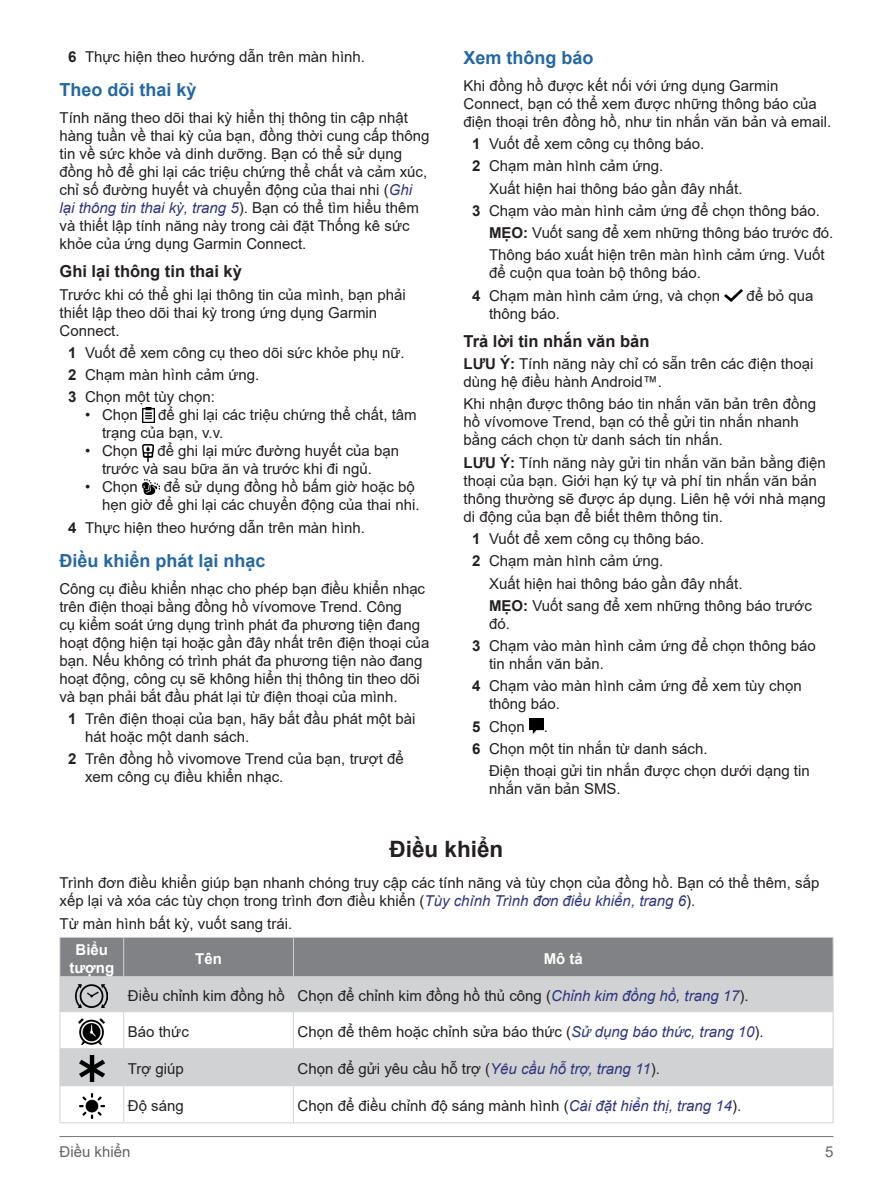
<style>
.page{position:relative;width:893px;height:1187px;background:#fff}
.page>*{position:absolute;margin:0;border:0;box-sizing:border-box;transform-origin:0 0}
.t1{font:700 22.5px "Arial";color:#231f20}
.t2{font:700 18px "Arial";color:#2468a3}
.t3{font:700 16.5px "Arial";color:#231f20}
.t4{font:15px/18px "Arial";color:#231f20}
.t5{font:700 15px/18px "Arial";color:#fff;text-align:center}
.t6{font:15px "Arial";color:#636366}
.s1{font-weight:700}
.s2{font-style:italic;color:#2e357d}
</style>
<div class="page">
<hr style="left:60px;top:1136px;width:773px;height:1px;background:#76787b">
<img style="left:142px;top:407px;width:12px;height:15px">
<img style="left:142px;top:444px;width:11px;height:17px">
<img style="left:142px;top:479px;width:18px;height:15px">
<img style="left:724px;top:289px;width:18px;height:13px">
<img style="left:529px;top:718px;width:15px;height:15px">
<div style="left:61px;top:937px;width:772px;height:39px;background:#808285"></div>
<svg style="left:61px;top:977px;width:772px;height:108px;fill:#d1d2d4"></svg>
<hr style="left:60px;top:936px;width:64px;height:1px;background:#d1d2d4">
<hr style="left:60px;top:937px;width:1px;height:39px;background:#d1d2d4">
<hr style="left:124px;top:936px;width:169px;height:1px;background:#d1d2d4">
<hr style="left:123px;top:937px;width:1px;height:39px;background:#d1d2d4">
<hr style="left:293px;top:936px;width:540px;height:1px;background:#d1d2d4">
<hr style="left:293px;top:937px;width:1px;height:39px;background:#d1d2d4">
<hr style="left:833px;top:937px;width:1px;height:39px;background:#d1d2d4">
<hr style="left:60px;top:976px;width:64px;height:1px;background:#d1d2d4">
<hr style="left:60px;top:977px;width:1px;height:34px;background:#d1d2d4">
<hr style="left:124px;top:976px;width:169px;height:1px;background:#d1d2d4">
<hr style="left:123px;top:977px;width:1px;height:34px;background:#d1d2d4">
<hr style="left:293px;top:976px;width:540px;height:1px;background:#d1d2d4">
<hr style="left:293px;top:977px;width:1px;height:34px;background:#d1d2d4">
<hr style="left:833px;top:977px;width:1px;height:34px;background:#d1d2d4">
<hr style="left:60px;top:1011px;width:64px;height:1px;background:#d1d2d4">
<hr style="left:60px;top:1011px;width:1px;height:37px;background:#d1d2d4">
<hr style="left:124px;top:1011px;width:169px;height:1px;background:#d1d2d4">
<hr style="left:123px;top:1011px;width:1px;height:37px;background:#d1d2d4">
<hr style="left:293px;top:1011px;width:540px;height:1px;background:#d1d2d4">
<hr style="left:293px;top:1011px;width:1px;height:37px;background:#d1d2d4">
<hr style="left:833px;top:1011px;width:1px;height:37px;background:#d1d2d4">
<hr style="left:60px;top:1048px;width:64px;height:1px;background:#d1d2d4">
<hr style="left:60px;top:1048px;width:1px;height:37px;background:#d1d2d4">
<hr style="left:124px;top:1048px;width:169px;height:1px;background:#d1d2d4">
<hr style="left:123px;top:1048px;width:1px;height:37px;background:#d1d2d4">
<hr style="left:293px;top:1048px;width:540px;height:1px;background:#d1d2d4">
<hr style="left:293px;top:1048px;width:1px;height:37px;background:#d1d2d4">
<hr style="left:833px;top:1048px;width:1px;height:37px;background:#d1d2d4">
<hr style="left:60px;top:1085px;width:64px;height:1px;background:#d1d2d4">
<hr style="left:60px;top:1086px;width:1px;height:36px;background:#d1d2d4">
<hr style="left:124px;top:1085px;width:169px;height:1px;background:#d1d2d4">
<hr style="left:123px;top:1086px;width:1px;height:36px;background:#d1d2d4">
<hr style="left:293px;top:1085px;width:540px;height:1px;background:#d1d2d4">
<hr style="left:293px;top:1086px;width:1px;height:36px;background:#d1d2d4">
<hr style="left:833px;top:1086px;width:1px;height:36px;background:#d1d2d4">
<hr style="left:60px;top:1122px;width:64px;height:1px;background:#d1d2d4">
<hr style="left:124px;top:1122px;width:169px;height:1px;background:#d1d2d4">
<hr style="left:293px;top:1122px;width:540px;height:1px;background:#d1d2d4">
<img style="left:76px;top:983px;width:32px;height:24px">
<img style="left:79px;top:1018px;width:26px;height:26px">
<img style="left:79px;top:1055px;width:25px;height:26px">
<img style="left:79px;top:1093px;width:26px;height:25px">
<p class="t4" style="left:68px;top:48px;width:298px"><span class="s1">6</span> Thực hiện theo hướng dẫn trên màn hình.</p>
<p class="t2" style="left:60px;top:77px;width:139px">Theo dõi thai kỳ</p>
<p class="t4" style="left:60px;top:108px;width:371px">Tính năng theo dõi thai kỳ hiển thị thông tin cập nhật hàng tuần về thai kỳ của bạn, đồng thời cung cấp thông tin về sức khỏe và dinh dưỡng. Bạn có thể sử dụng đồng hồ để ghi lại các triệu chứng thể chất và cảm xúc, chỉ số đường huyết và chuyển động của thai nhi (<span class="s2">Ghi lại thông tin thai kỳ, trang 5</span>). Bạn có thể tìm hiểu thêm và thiết lập tính năng này trong cài đặt Thống kê sức khỏe của ứng dụng Garmin Connect.</p>
<p class="t3" style="left:60px;top:260px;width:184px">Ghi lại thông tin thai kỳ</p>
<p class="t4" style="left:60px;top:285px;width:348px">Trước khi có thể ghi lại thông tin của mình, bạn phải thiết lập theo dõi thai kỳ trong ứng dụng Garmin<br>Connect.</p>
<p class="t4" style="left:68px;top:341px;width:338px;line-height:22.2px"><span class="s1">1</span> Vuốt để xem công cụ theo dõi sức khỏe phụ nữ.<br><span class="s1">2</span> Chạm màn hinh cảm ứng.</p>
<p class="t4" style="left:68px;top:367px;width:148px;line-height:19.8px;text-indent:107px">̀<br><span class="s1">3</span> Chọn một tùy chọn:</p>
<p class="t4" style="left:85px;top:406px;width:54px">• Chọn</p>
<p class="t4" style="left:102px;top:406px;width:316px;text-indent:56px">để ghi lại các triệu chứng thể chất, tâm trạng của bạn, v.v.</p>
<p class="t4" style="left:85px;top:442px;width:54px">• Chọn</p>
<p class="t4" style="left:102px;top:442px;width:299px;text-indent:55px">để ghi lại mức đường huyết của bạn trước và sau bữa ăn và trước khi đi ngủ.</p>
<p class="t4" style="left:85px;top:478px;width:54px">• Chọn</p>
<p class="t4" style="left:102px;top:478px;width:319px;text-indent:62px">để sử dụng đồng hồ bấm giờ hoặc bộ hẹn giờ để ghi lại các chuyển động của thai nhi.</p>
<p class="t4" style="left:68px;top:518px;width:298px"><span class="s1">4</span> Thực hiện theo hướng dẫn trên màn hình.</p>
<p class="t2" style="left:60px;top:548px;width:208px">Điều khiển phát lại nhạc</p>
<p class="t4" style="left:60px;top:579px;width:371px">Công cụ điều khiển nhạc cho phép bạn điều khiển nhạc trên điện thoại bằng đồng hồ vívomove Trend. Công<br>cụ kiểm soát ứng dụng trình phát đa phương tiện đang hoạt động hiện tại hoặc gần đây nhất trên điện thoại của bạn. Nếu không có trình phát đa phương tiện nào đang hoạt động, công cụ sẽ không hiển thị thông tin theo dõi và bạn phải bắt đầu phát lại từ điện thoại của mình.</p>
<p class="t4" style="left:85px;top:709px;width:332px;text-indent:-17px"><span class="s1">1</span> Trên điện thoại của bạn, hãy bắt đầu phát một bài hát hoặc một danh sách.</p>
<p class="t4" style="left:85px;top:749px;width:320px;text-indent:-17px"><span class="s1">2</span> Trên đồng hồ vivomove Trend của bạn, trượt để xem công cụ điều khiển nhạc.</p>
<p class="t2" style="left:463px;top:45px;width:132px">Xem thông báo</p>
<p class="t4" style="left:463px;top:76px;width:369px">Khi đồng hồ được kết nối với ứng dụng Garmin<br>Connect, bạn có thể xem được những thông báo của điện thoại trên đồng hồ, như tin nhắn văn bản và email.</p>
<p class="t4" style="left:472px;top:132px;width:234px;line-height:22.2px"><span class="s1">1</span> Vuốt để xem công cụ thông báo.<br><span class="s1">2</span> Chạm màn hinh cảm ứng.</p>
<p class="t4" style="left:489px;top:158px;width:255px;line-height:19.8px;text-indent:90px">̀<br>Xuất hiện hai thông báo gần đây nhất.</p>
<p class="t4" style="left:489px;top:199px;width:346px;line-height:22.2px;text-indent:-17px"><span class="s1">3</span> Chạm vào màn hình cảm ứng để chọn thông báo.<br><span class="s1">MẸO:</span> Vuốt sang để xem những thông báo trước đó.<br>Thông báo xuất hiện trên màn hình cảm ứng. Vuốt</p>
<p class="t4" style="left:472px;top:262px;width:249px;line-height:22.2px;text-align:center">để cuộn qua toàn bộ thông báo.<br><span class="s1">4</span> Chạm màn hình cảm ứng, và chọn</p>
<p class="t4" style="left:747px;top:286px;width:68px">để bỏ qua</p>
<p class="t4" style="left:489px;top:304px;width:72px">thông báo.</p>
<p class="t3" style="left:463px;top:329px;width:187px">Trả lời tin nhắn văn bản</p>
<p class="t4" style="left:463px;top:355px;width:351px"><span class="s1">LƯU Ý:</span> Tính năng này chỉ có sẵn trên các điện thoại dùng hệ điều hành Android™.</p>
<p class="t4" style="left:463px;top:395px;width:354px">Khi nhận được thông báo tin nhắn văn bản trên đồng hồ vívomove Trend, bạn có thể gửi tin nhắn nhanh bằng cách chọn từ danh sách tin nhắn.</p>
<p class="t4" style="left:463px;top:453px;width:364px"><span class="s1">LƯU Ý:</span> Tính năng này gửi tin nhắn văn bản bằng điện thoại của bạn. Giới hạn ký tự và phí tin nhắn văn bản thông thường sẽ được áp dụng. Liên hệ với nhà mạng di động của bạn để biết thêm thông tin.</p>
<p class="t4" style="left:472px;top:527px;width:234px;line-height:22.2px"><span class="s1">1</span> Vuốt để xem công cụ thông báo.<br><span class="s1">2</span> Chạm màn hinh cảm ứng.</p>
<p class="t4" style="left:489px;top:553px;width:255px;line-height:19.8px;text-indent:90px">̀<br>Xuất hiện hai thông báo gần đây nhất.</p>
<p class="t4" style="left:489px;top:596px;width:324px"><span class="s1">MẸO:</span> Vuốt sang để xem những thông báo trước đó.</p>
<p class="t4" style="left:489px;top:636px;width:328px;text-indent:-17px"><span class="s1">3</span> Chạm vào màn hình cảm ứng để chọn thông báo tin nhắn văn bản.</p>
<p class="t4" style="left:472px;top:677px;width:331px"><span class="s1">4</span> Chạm vào màn hinh cảm ứng để xem tùy chọn</p>
<p class="t4" style="left:607px;top:679px;width:5px">̀</p>
<p class="t4" style="left:472px;top:693px;width:89px;line-height:22.2px;text-indent:17px">thông báo.<br><span class="s1">5</span> Chọn</p>
<p class="t4" style="left:544px;top:717px;width:3px">.</p>
<p class="t4" style="left:472px;top:739px;width:237px"><span class="s1">6</span> Chọn một tin nhắn từ danh sách.</p>
<p class="t4" style="left:489px;top:761px;width:322px">Điện thoại gửi tin nhắn được chọn dưới dạng tin</p>
<p class="t4" style="left:489px;top:779px;width:133px">nhắn văn bản SMS.</p>
<h1 class="t1" style="left:390px;top:833px;width:115px">Điều khiển</h1>
<p class="t4" style="left:60px;top:873px;width:761px">Trình đơn điều khiển giúp bạn nhanh chóng truy cập các tính năng và tùy chọn của đồng hồ. Bạn có thể thêm, sắp xếp lại và xóa các tùy chọn trong trình đơn điều khiển (<span class="s2">Tùy chỉnh Trình đơn điều khiển, trang 6</span>).</p>
<p class="t4" style="left:60px;top:914px;width:234px">Từ màn hình bất kỳ, vuốt sang trái.</p>
<p class="t5" style="left:69px;top:940px;width:46px">Biểu tượng</p>
<p class="t5" style="left:195px;top:949px;width:28px">Tên</p>
<p class="t5" style="left:544px;top:949px;width:41px">Mô tả</p>
<p class="t4" style="left:128px;top:986px;width:620px">Điều chỉnh kim đồng hồ Chọn để chỉnh kim đồng hồ thủ công (<span class="s2">Chỉnh kim đồng hồ, trang 17</span>).</p>
<p class="t4" style="left:128px;top:1022px;width:62px">Báo thức</p>
<p class="t4" style="left:298px;top:1022px;width:465px">Chọn để thêm hoặc chỉnh sửa báo thức (<span class="s2">Sử dụng báo thức, trang 10</span>).</p>
<p class="t4" style="left:128px;top:1059px;width:57px">Trợ giúp</p>
<p class="t4" style="left:298px;top:1059px;width:361px">Chọn để gửi yêu cầu hỗ trợ (<span class="s2">Yêu cầu hỗ trợ, trang 11</span>).</p>
<p class="t4" style="left:128px;top:1096px;width:57px">Độ sáng</p>
<p class="t4" style="left:298px;top:1096px;width:442px">Chọn để điều chỉnh độ sáng mành hình (<span class="s2">Cài đặt hiển thị, trang 14</span>).</p>
<p class="t6" style="left:60px;top:1141px;width:72px">Điều khiển</p>
<p class="t6" style="left:825px;top:1141px;width:10px">5</p>
</div>
